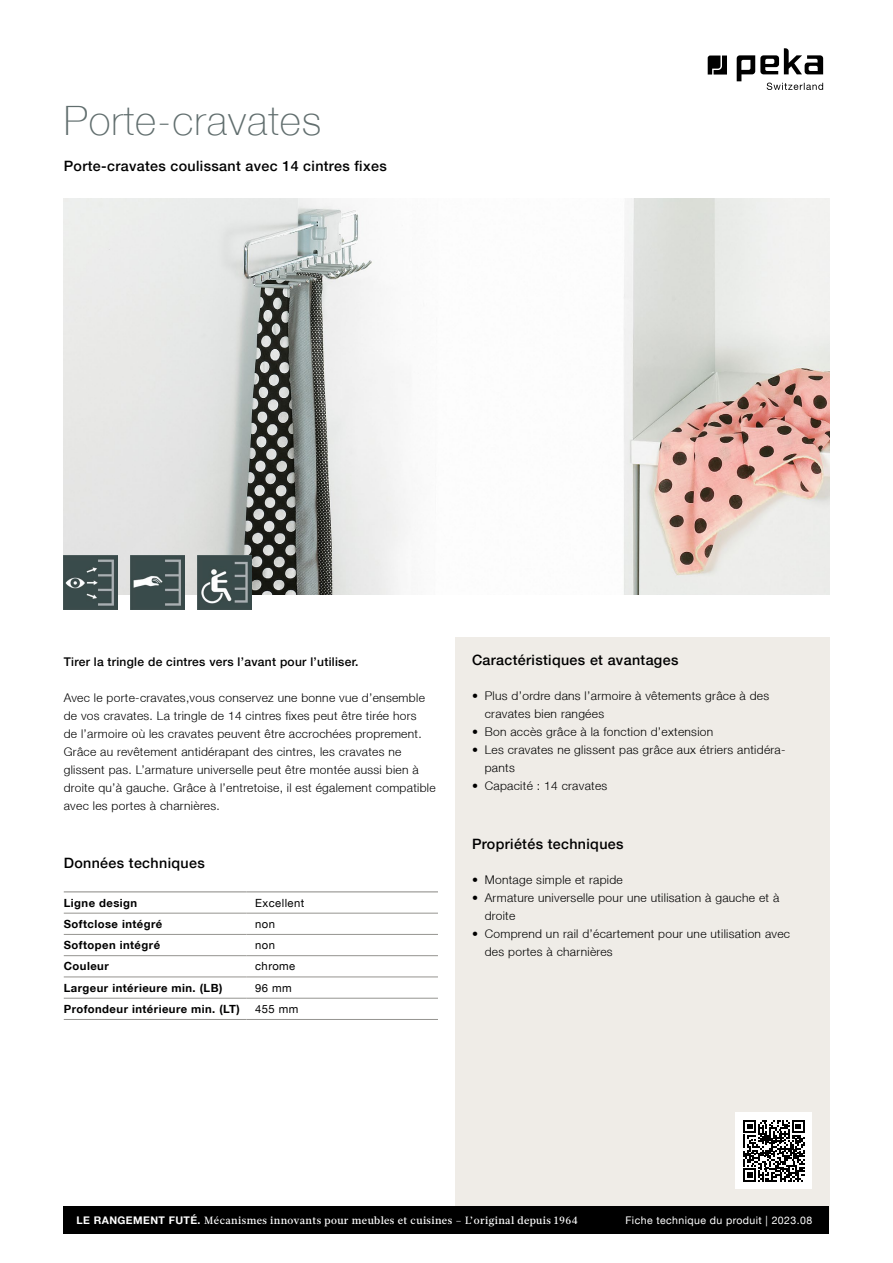
<style>
.page{position:relative;width:893px;height:1263px;background:#fff}
.page>*{position:absolute;margin:0;border:0;box-sizing:border-box;transform-origin:0 0}
.t1{font:100 40.5px "Helvetica Neue LT";letter-spacing:.025em;color:#616e6e}
.t2{font:500 14.25px "Helvetica Neue LT";letter-spacing:.025em;color:#000}
.t3{font:300 12px/18px "Helvetica Neue LT";letter-spacing:.025em;color:#000}
.t4{font:500 12px "Helvetica Neue LT";letter-spacing:.025em;color:#000}
.t5{font:700 11.25px "Helvetica Neue LT";letter-spacing:.04em;color:#000}
.t6{font:11.25px "Helvetica Neue LT";letter-spacing:.04em;color:#000}
.t7{font:500 10.5px "Glosa Text";letter-spacing:.04em;color:#fff}
.t8{font:10.5px "Helvetica Neue LT";letter-spacing:.04em;color:#fff}
.s1{font-family:"Helvetica Neue LT";font-weight:700}
</style>
<div class="page">
<div style="left:455px;top:638px;width:374px;height:582px;background:#efece7"></div>
<div style="left:64px;top:1206px;width:765px;height:28px;background:#000"></div>
<svg style="left:708px;top:56px;width:19px;height:19px"></svg>
<svg style="left:737px;top:48px;width:86px;height:42px"></svg>
<hr style="left:64px;top:913px;width:183px;height:1px;background:#959490">
<hr style="left:247px;top:913px;width:191px;height:1px;background:#959490">
<hr style="left:64px;top:934px;width:183px;height:1px;background:#959490">
<hr style="left:247px;top:934px;width:191px;height:1px;background:#959490">
<hr style="left:64px;top:955px;width:183px;height:1px;background:#959490">
<hr style="left:247px;top:955px;width:191px;height:1px;background:#959490">
<hr style="left:64px;top:977px;width:183px;height:1px;background:#959490">
<hr style="left:247px;top:977px;width:191px;height:1px;background:#959490">
<hr style="left:64px;top:998px;width:183px;height:1px;background:#959490">
<hr style="left:247px;top:998px;width:191px;height:1px;background:#959490">
<hr style="left:64px;top:1019px;width:183px;height:1px;background:#959490">
<hr style="left:247px;top:1019px;width:191px;height:1px;background:#959490">
<hr style="left:64px;top:891px;width:183px;height:1px;background:#959490">
<hr style="left:247px;top:891px;width:191px;height:1px;background:#959490">
<div style="left:736px;top:1112px;width:76px;height:77px;background:#fff"></div>
<svg style="left:743px;top:1120px;width:62px;height:61px"></svg>
<img style="left:64px;top:198px;width:765px;height:396px">
<img style="left:64px;top:556px;width:54px;height:54px">
<img style="left:131px;top:556px;width:54px;height:54px">
<img style="left:197px;top:556px;width:54px;height:54px">
<h1 class="t1" style="left:64px;top:97px;width:259px">Porte-cravates</h1>
<p class="t2" style="left:64px;top:158px;width:324px">Porte-cravates coulissant avec 14 cintres fixes</p>
<p class="t4" style="left:64px;top:654px;width:296px">Tirer la tringle de cintres vers l’avant pour l’utiliser.</p>
<p class="t3" style="left:64px;top:688px;width:373px">Avec le porte-cravates,vous conservez une bonne vue d’ensemble de vos cravates. La tringle de 14 cintres fixes peut être tirée hors<br>de l’armoire où les cravates peuvent être accrochées proprement.<br>Grâce au revêtement antidérapant des cintres, les cravates ne glissent pas. L’armature universelle peut être montée aussi bien à droite qu’à gauche. Grâce à l’entretoise, il est également compatible avec les portes à charnières.</p>
<p class="t2" style="left:64px;top:855px;width:142px">Données techniques</p>
<p class="t5" style="left:64px;top:895px;width:75px">Ligne design</p>
<p class="t6" style="left:255px;top:896px;width:51px">Excellent</p>
<p class="t5" style="left:64px;top:917px;width:100px">Softclose intégré</p>
<p class="t6" style="left:255px;top:917px;width:21px">non</p>
<p class="t5" style="left:64px;top:938px;width:98px">Softopen intégré</p>
<p class="t6" style="left:255px;top:938px;width:21px">non</p>
<p class="t5" style="left:64px;top:959px;width:46px">Couleur</p>
<p class="t6" style="left:255px;top:960px;width:42px">chrome</p>
<p class="t5" style="left:64px;top:981px;width:160px">Largeur intérieure min. (LB)</p>
<p class="t6" style="left:255px;top:981px;width:38px">96 mm</p>
<p class="t5" style="left:64px;top:1002px;width:177px">Profondeur intérieure min. (LT)</p>
<p class="t6" style="left:255px;top:1002px;width:45px">455 mm</p>
<p class="t2" style="left:472px;top:651px;width:208px">Caractéristiques et avantages</p>
<p class="t3" style="left:485px;top:686px;width:286px;text-indent:-13px">• Plus d’ordre dans l’armoire à vêtements grâce à des cravates bien rangées</p>
<p class="t3" style="left:472px;top:722px;width:243px">• Bon accès grâce à la fonction d’extension</p>
<p class="t3" style="left:485px;top:740px;width:302px;text-indent:-13px">• Les cravates ne glissent pas grâce aux étriers antidéra&shy;pants</p>
<p class="t3" style="left:472px;top:776px;width:137px">• Capacité : 14 cravates</p>
<p class="t2" style="left:472px;top:835px;width:153px">Propriétés techniques</p>
<p class="t3" style="left:472px;top:870px;width:152px">• Montage simple et rapide</p>
<p class="t3" style="left:485px;top:888px;width:296px;text-indent:-13px">• Armature universelle pour une utilisation à gauche et à droite</p>
<p class="t3" style="left:485px;top:924px;width:307px;text-indent:-13px">• Comprend un rail d’écartement pour une utilisation avec des portes à charnières</p>
<p class="t7" style="left:77px;top:1213px;width:503px"><span class="s1">LE RANGEMENT FUTÉ.</span> Mécanismes innovants pour meubles et cuisines – L’original depuis 1964</p>
<p class="t8" style="left:625px;top:1214px;width:188px">Fiche technique du produit | 2023.08</p>
</div>
